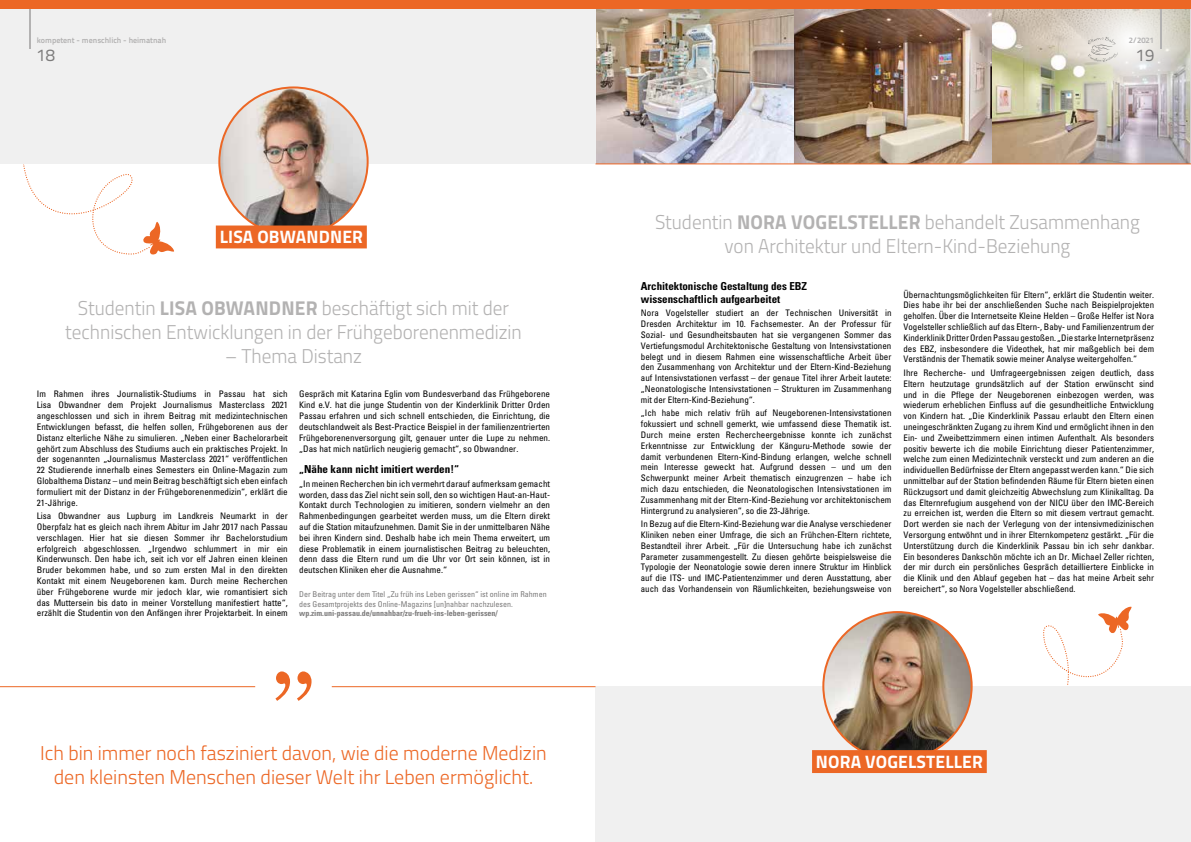
<style>
.page{position:relative;width:1191px;height:842px;background:#fff}
.page>*{position:absolute;margin:0;border:0;box-sizing:border-box;transform-origin:0 0}
.t1{font:300 20px/24px "Titillium";color:#b3b2b2;text-align:center;scale:.96 1}
.t2{font:300 20px/24px "Titillium";color:#ec6725;text-align:center}
.t3{font:700 18px "Titillium";letter-spacing:.01em;color:#fff}
.t4{font:17px "Titillium Text 22 L";color:#7c7b7b}
.t5{font:700 condensed 11px/13px "Univers LT Std";color:#000}
.t6{font:condensed 9px/10.8px "Univers LT Std";color:#000;text-align:justify}
.t7{font:condensed 8px/9.6px "Univers LT Std";color:#7c7b7b}
.t8{font:700 condensed 8px "Univers LT Std";color:#7c7b7b}
.t9{font:700 8px "Titillium Text 22 L";color:#b3b2b2}
.s1{font-weight:700}
</style>
<div class="page">
<img style="left:595px;top:9px;width:199px;height:154px">
<img style="left:794px;top:9px;width:198px;height:154px">
<img style="left:992px;top:9px;width:197px;height:154px">
<svg style="left:886px;top:606px;width:246px;height:80px"></svg>
<svg style="left:23px;top:164px;width:151px;height:91px"></svg>
<div style="left:0;top:9px;width:595px;height:155px;background:#f0f0f0"></div>
<div style="left:595px;top:686px;width:596px;height:156px;background:#f0f0f0"></div>
<img style="left:219px;top:87px;width:149px;height:149px;border-radius:74px">
<svg style="left:275px;top:671px;width:36px;height:30px"></svg>
<div style="left:216px;top:225px;width:151px;height:23px;background:#ec6725"></div>
<img style="left:824px;top:612px;width:147px;height:138px">
<hr style="left:0;top:686px;width:255px;height:1px;background:#ec6725">
<hr style="left:595px;top:163px;width:596px;height:1px;background:#ec6725">
<hr style="left:332px;top:686px;width:263px;height:1px;background:#ec6725">
<div style="left:812px;top:750px;width:174px;height:23px;background:#ec6725"></div>
<hr style="left:30px;top:0;width:1px;height:49px;background:#b3b2b2">
<div style="left:587px;top:0;width:604px;height:9px;background:#ec6725"></div>
<svg style="left:1043px;top:9px;width:148px;height:116px;background:#d0cbc1"></svg>
<div style="left:0;top:0;width:604px;height:9px;background:#ec6725"></div>
<p class="t9" style="left:37px;top:34px;width:131px">kompetent - menschlich - heimatnah</p>
<h3 class="t4" style="left:37px;top:43px;width:20px">18</h3>
<h2 class="t3" style="left:220px;top:223px;width:145px">LISA OBWANDNER</h2>
<h1 class="t1" style="left:65px;top:295px;width:477px">Studentin <span class="s1">LISA OBWANDNER</span> beschäftigt sich mit der technischen Entwicklungen in der Frühgeborenenmedizin</h1>
<h1 class="t1" style="left:225px;top:343px;width:144px">– Thema Distanz</h1>
<p class="t6" style="left:37px;top:389px;width:252px">Im Rahmen ihres Journalistik-Studiums in Passau hat sich Lisa Obwandner dem Projekt Journalismus Masterclass 2021 angeschlossen und sich in ihrem Beitrag mit medizintechnischen Entwicklungen befasst, die helfen sollen, Frühgeborenen aus der Distanz elterliche Nähe zu simulieren. „Neben einer Bachelorarbeit gehört zum Abschluss des Studiums auch ein praktisches Projekt. In der sogenannten „Journalismus Masterclass 2021“ veröffentlichen 22 Studierende innerhalb eines Semesters ein Online-Magazin zum Globalthema Distanz – und mein Beitrag beschäftigt sich eben einfach formuliert mit der Distanz in der Frühgeborenenmedizin“, erklärt die 21-Jährige.</p>
<p class="t6" style="left:37px;top:510px;width:252px">Lisa Obwandner aus Lupburg im Landkreis Neumarkt in der Oberpfalz hat es gleich nach ihrem Abitur im Jahr 2017 nach Passau verschlagen. Hier hat sie diesen Sommer ihr Bachelorstudium erfolgreich abgeschlossen. „Irgendwo schlummert in mir ein Kinderwunsch. Den habe ich, seit ich vor elf Jahren einen kleinen Bruder bekommen habe, und so zum ersten Mal in den direkten Kontakt mit einem Neugeborenen kam. Durch meine Recherchen über Frühgeborene wurde mir jedoch klar, wie romantisiert sich das Muttersein bis dato in meiner Vorstellung manifestiert hatte“, erzählt die Studentin von den Anfängen ihrer Projektarbeit. In einem</p>
<p class="t6" style="left:299px;top:389px;width:252px">Gespräch mit Katarina Eglin vom Bundesverband das Frühgeborene Kind e.V. hat die junge Studentin von der Kinderklinik Dritter Orden Passau erfahren und sich schnell entschieden, die Einrichtung, die deutschlandweit als Best-Practice Beispiel in der familienzentrierten Frühgeborenenversorgung gilt, genauer unter die Lupe zu nehmen. „Das hat mich natürlich neugierig gemacht“, so Obwandner.</p>
<p class="t5" style="left:299px;top:463px;width:161px">„Nähe kann nicht imitiert werden!“</p>
<p class="t6" style="left:299px;top:478px;width:252px">„In meinen Recherchen bin ich vermehrt darauf aufmerksam gemacht worden, dass das Ziel nicht sein soll, den so wichtigen Haut-an-Haut-Kontakt durch Technologien zu imitieren, sondern vielmehr an den Rahmenbedingungen gearbeitet werden muss, um die Eltern direkt auf die Station mitaufzunehmen. Damit Sie in der unmittelbaren Nähe bei ihren Kindern sind. Deshalb habe ich mein Thema erweitert, um diese Problematik in einem journalistischen Beitrag zu beleuchten, denn dass die Eltern rund um die Uhr vor Ort sein können, ist in deutschen Kliniken eher die Ausnahme.“</p>
<p class="t7" style="left:299px;top:589px;width:249px">Der Beitrag unter dem Titel „Zu früh ins Leben gerissen“ ist online im Rahmen des Gesamtprojekts des Online-Magazins [un]nahbar nachzulesen.</p>
<p class="t8" style="left:299px;top:608px;width:200px">wp.zim.uni-passau.de/unnahbar/zu-frueh-ins-leben-gerissen/</p>
<h1 class="t2" style="left:40px;top:740px;width:508px">Ich bin immer noch fasziniert davon, wie die moderne Medizin den kleinsten Menschen dieser Welt ihr Leben ermöglicht.</h1>
<p class="t9" style="left:1128px;top:34px;width:27px">2/2021</p>
<h3 class="t4" style="left:1136px;top:43px;width:20px">19</h3>
<h1 class="t1" style="left:655px;top:209px;width:506px">Studentin <span class="s1">NORA VOGELSTELLER</span> behandelt Zusammenhang von Architektur und Eltern-Kind-Beziehung</h1>
<p class="t5" style="left:641px;top:279px;width:168px">Architektonische Gestaltung des EBZ wissenschaftlich aufgearbeitet</p>
<p class="t6" style="left:641px;top:308px;width:252px">Nora Vogelsteller studiert an der Technischen Universität in Dresden Architektur im 10. Fachsemester. An der Professur für Sozial- und Gesundheitsbauten hat sie vergangenen Sommer das Vertiefungsmodul Architektonische Gestaltung von Intensivstationen belegt und in diesem Rahmen eine wissenschaftliche Arbeit über den Zusammenhang von Architektur und der Eltern-Kind-Beziehung auf Intensivstationen verfasst – der genaue Titel ihrer Arbeit lautete: „Neonatologische Intensivstationen – Strukturen im Zusammenhang mit der Eltern-Kind-Beziehung“.</p>
<p class="t6" style="left:641px;top:408px;width:252px">„Ich habe mich relativ früh auf Neugeborenen-Intensivstationen fokussiert und schnell gemerkt, wie umfassend diese Thematik ist.<br>Durch meine ersten Rechercheergebnisse konnte ich zunächst Erkenntnisse zur Entwicklung der Känguru-Methode sowie der damit verbundenen Eltern-Kind-Bindung erlangen, welche schnell mein Interesse geweckt hat. Aufgrund dessen – und um den Schwerpunkt meiner Arbeit thematisch einzugrenzen – habe ich mich dazu entschieden, die Neonatologischen Intensivstationen im Zusammenhang mit der Eltern-Kind-Beziehung vor architektonischem Hintergrund zu analysieren“, so die 23-Jährige.</p>
<p class="t6" style="left:641px;top:518px;width:252px">In Bezug auf die Eltern-Kind-Beziehung war die Analyse verschiedener Kliniken neben einer Umfrage, die sich an Frühchen-Eltern richtete, Bestandteil ihrer Arbeit. „Für die Untersuchung habe ich zunächst Parameter zusammengestellt. Zu diesen gehörte beispielsweise die Typologie der Neonatologie sowie deren innere Struktur im Hinblick auf die ITS- und IMC-Patientenzimmer und deren Ausstattung, aber auch das Vorhandensein von Räumlichkeiten, beziehungsweise von</p>
<p class="t6" style="left:903px;top:289px;width:252px">Übernachtungsmöglichkeiten für Eltern“, erklärt die Studentin weiter.<br>Dies habe ihr bei der anschließenden Suche nach Beispielprojekten geholfen. Über die Internetseite Kleine Helden – Große Helfer ist Nora Vogelsteller schließlich auf das Eltern-, Baby- und Familienzentrum der Kinderklinik Dritter Orden Passau gestoßen. „Die starke Internetpräsenz des EBZ, insbesondere die Videothek, hat mir maßgeblich bei dem Verständnis der Thematik sowie meiner Analyse weitergeholfen.“</p>
<p class="t6" style="left:903px;top:367px;width:252px">Ihre Recherche- und Umfrageergebnissen zeigen deutlich, dass Eltern heutzutage grundsätzlich auf der Station erwünscht sind und in die Pflege der Neugeborenen einbezogen werden, was wiederum erheblichen Einfluss auf die gesundheitliche Entwicklung von Kindern hat. „Die Kinderklinik Passau erlaubt den Eltern einen uneingeschränkten Zugang zu ihrem Kind und ermöglicht ihnen in den Ein- und Zweibettzimmern einen intimen Aufenthalt. Als besonders positiv bewerte ich die mobile Einrichtung dieser Patientenzimmer, welche zum einen Medizintechnik versteckt und zum anderen an die individuellen Bedürfnisse der Eltern angepasst werden kann.“ Die sich unmittelbar auf der Station befindenden Räume für Eltern bieten einen Rückzugsort und damit gleichzeitig Abwechslung zum Klinikalltag. Da das Elternrefugium ausgehend von der NICU über den IMC-Bereich zu erreichen ist, werden die Eltern so mit diesem vertraut gemacht.<br>Dort werden sie nach der Verlegung von der intensivmedizinischen Versorgung entwöhnt und in ihrer Elternkompetenz gestärkt. „Für die Unterstützung durch die Kinderklinik Passau bin ich sehr dankbar.<br>Ein besonderes Dankschön möchte ich an Dr. Michael Zeller richten, der mir durch ein persönliches Gespräch detailliertere Einblicke in die Klinik und den Ablauf gegeben hat – das hat meine Arbeit sehr bereichert“, so Nora Vogelsteller abschließend.</p>
<h2 class="t3" style="left:816px;top:748px;width:168px">NORA VOGELSTELLER</h2>
</div>
